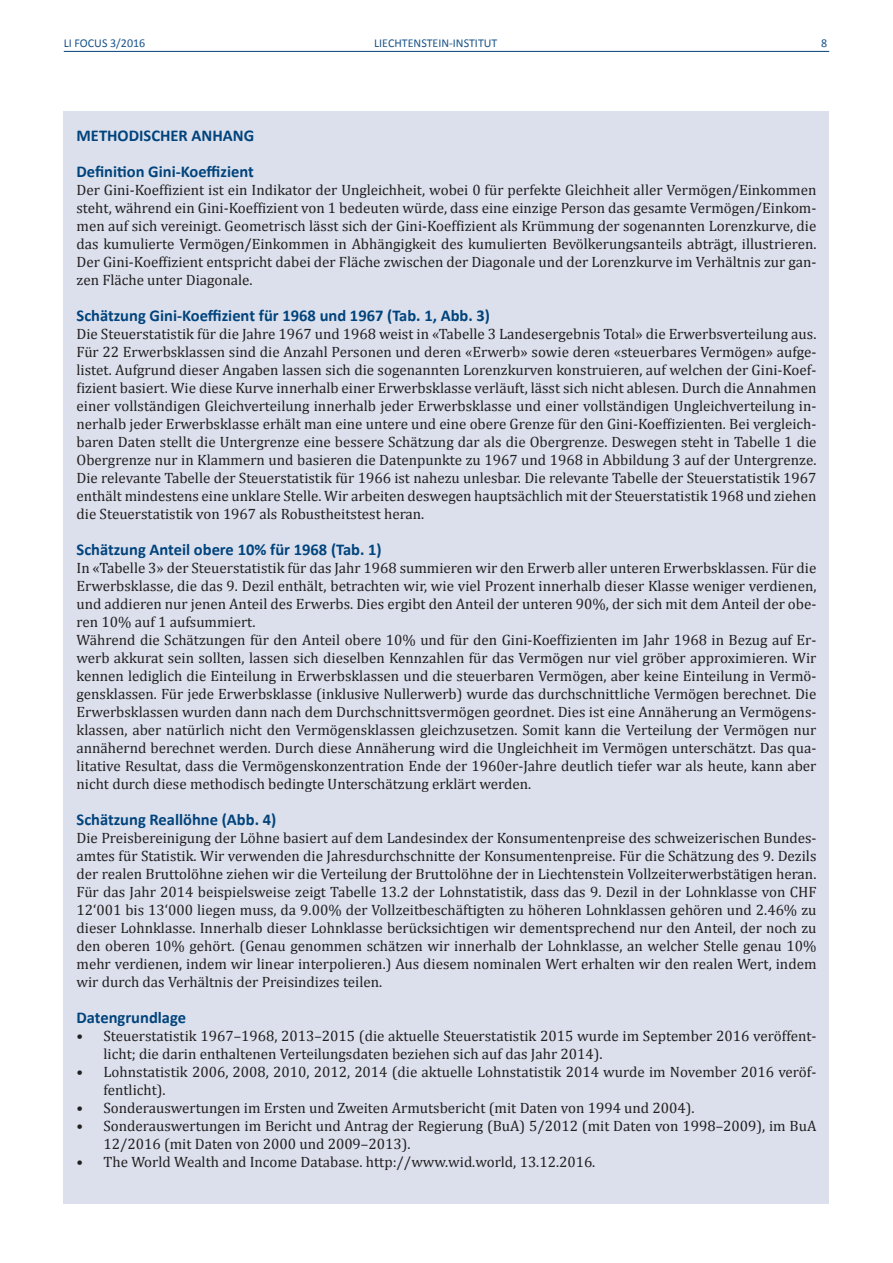
<style>
.page{position:relative;width:893px;height:1263px;background:#fff}
.page>*{position:absolute;margin:0;border:0;box-sizing:border-box;transform-origin:0 0}
.t1{font:700 16.5px/36px "Calibri";color:#01437c}
.t2{font:15px/18px "Cambria";color:#231f20}
.t3{font:12px "Calibri";color:#1b548a}
</style>
<div class="page">
<hr style="left:64px;top:51px;width:765px;height:1px;background:#01437c">
<div style="left:64px;top:111px;width:765px;height:1092px;background:#dbe0ec"></div>
<p class="t3" style="left:64px;top:36px;width:83px">LI FOCUS 3/2016</p>
<p class="t3" style="left:374px;top:36px;width:125px">LIECHTENSTEIN-INSTITUT</p>
<p class="t3" style="left:821px;top:36px;width:8px">8</p>
<p class="t1" style="left:77px;top:118px;width:179px">METHODISCHER ANHANG<br>Definition Gini-Koeffizient</p>
<p class="t2" style="left:77px;top:181px;width:741px;text-align:justify">Der Gini-Koeffizient ist ein Indikator der Ungleichheit, wobei 0 für perfekte Gleichheit aller Vermögen/Einkommen steht, während ein Gini-Koeffizient von 1 bedeuten würde, dass eine einzige Person das gesamte Vermögen/Einkom&shy;men auf sich vereinigt. Geometrisch lässt sich der Gini-Koeffizient als Krümmung der sogenannten Lorenzkurve, die das kumulierte Vermögen/Einkommen in Abhängigkeit des kumulierten Bevölkerungsanteils abträgt, illustrieren.<br>Der Gini-Koeffizient entspricht dabei der Fläche zwischen der Diagonale und der Lorenzkurve im Verhältnis zur gan&shy;zen Fläche unter Diagonale.</p>
<p class="t1" style="left:77px;top:298px;width:415px">Schätzung Gini-Koeffizient für 1968 und 1967 (Tab. 1, Abb. 3)</p>
<p class="t2" style="left:77px;top:325px;width:741px;text-align:justify">Die Steuerstatistik für die Jahre 1967 und 1968 weist in «Tabelle 3 Landesergebnis Total» die Erwerbsverteilung aus.<br>Für 22 Erwerbsklassen sind die Anzahl Personen und deren «Erwerb» sowie deren «steuerbares Vermögen» aufge&shy;listet. Aufgrund dieser Angaben lassen sich die sogenannten Lorenzkurven konstruieren, auf welchen der Gini-Koef&shy;fizient basiert. Wie diese Kurve innerhalb einer Erwerbsklasse verläuft, lässt sich nicht ablesen. Durch die Annahmen einer vollständigen Gleichverteilung innerhalb jeder Erwerbsklasse und einer vollständigen Ungleichverteilung in&shy;nerhalb jeder Erwerbsklasse erhält man eine untere und eine obere Grenze für den Gini-Koeffizienten. Bei vergleich&shy;baren Daten stellt die Untergrenze eine bessere Schätzung dar als die Obergrenze. Deswegen steht in Tabelle 1 die Obergrenze nur in Klammern und basieren die Datenpunkte zu 1967 und 1968 in Abbildung 3 auf der Untergrenze.<br>Die relevante Tabelle der Steuerstatistik für 1966 ist nahezu unlesbar. Die relevante Tabelle der Steuerstatistik 1967 enthält mindestens eine unklare Stelle. Wir arbeiten deswegen hauptsächlich mit der Steuerstatistik 1968 und ziehen die Steuerstatistik von 1967 als Robustheitstest heran.</p>
<p class="t1" style="left:77px;top:532px;width:307px">Schätzung Anteil obere 10% für 1968 (Tab. 1)</p>
<p class="t2" style="left:77px;top:559px;width:741px">In «Tabelle 3» der Steuerstatistik für das Jahr 1968 summieren wir den Erwerb aller unteren Erwerbsklassen. Für die Erwerbsklasse, die das 9. Dezil enthält, betrachten wir, wie viel Prozent innerhalb dieser Klasse weniger verdienen, und addieren nur jenen Anteil des Erwerbs. Dies ergibt den Anteil der unteren 90%, der sich mit dem Anteil der obe&shy;ren 10% auf 1 aufsummiert.<br>Während die Schätzungen für den Anteil obere 10% und für den Gini-Koeffizienten im Jahr 1968 in Bezug auf Er&shy;werb akkurat sein sollten, lassen sich dieselben Kennzahlen für das Vermögen nur viel gröber approximieren. Wir kennen lediglich die Einteilung in Erwerbsklassen und die steuerbaren Vermögen, aber keine Einteilung in Vermö&shy;gensklassen. Für jede Erwerbsklasse (inklusive Nullerwerb) wurde das durchschnittliche Vermögen berechnet. Die Erwerbsklassen wurden dann nach dem Durchschnittsvermögen geordnet. Dies ist eine Annäherung an Vermögens&shy;klassen, aber natürlich nicht den Vermögensklassen gleichzusetzen. Somit kann die Verteilung der Vermögen nur annähernd berechnet werden. Durch diese Annäherung wird die Ungleichheit im Vermögen unterschätzt. Das qua&shy;litative Resultat, dass die Vermögenskonzentration Ende der 1960er-Jahre deutlich tiefer war als heute, kann aber nicht durch diese methodisch bedingte Unterschätzung erklärt werden.</p>
<p class="t1" style="left:77px;top:802px;width:201px">Schätzung Reallöhne (Abb. 4)</p>
<p class="t2" style="left:77px;top:829px;width:741px;text-align:justify">Die Preisbereinigung der Löhne basiert auf dem Landesindex der Konsumentenpreise des schweizerischen Bundes&shy;amtes für Statistik. Wir verwenden die Jahresdurchschnitte der Konsumentenpreise. Für die Schätzung des 9. Dezils der realen Bruttolöhne ziehen wir die Verteilung der Bruttolöhne der in Liechtenstein Vollzeiterwerbstätigen heran.<br>Für das Jahr 2014 beispielsweise zeigt Tabelle 13.2 der Lohnstatistik, dass das 9. Dezil in der Lohnklasse von CHF 12‘001 bis 13‘000 liegen muss, da 9.00% der Vollzeitbeschäftigten zu höheren Lohnklassen gehören und 2.46% zu dieser Lohnklasse. Innerhalb dieser Lohnklasse berücksichtigen wir dementsprechend nur den Anteil, der noch zu den oberen 10% gehört. (Genau genommen schätzen wir innerhalb der Lohnklasse, an welcher Stelle genau 10% mehr verdienen, indem wir linear interpolieren.) Aus diesem nominalen Wert erhalten wir den realen Wert, indem wir durch das Verhältnis der Preisindizes teilen.</p>
<p class="t1" style="left:77px;top:1000px;width:111px">Datengrundlage</p>
<p class="t2" style="left:104px;top:1027px;width:714px;text-indent:-27px">• Steuerstatistik 1967–1968, 2013–2015 (die aktuelle Steuerstatistik 2015 wurde im September 2016 veröffent&shy;licht; die darin enthaltenen Verteilungsdaten beziehen sich auf das Jahr 2014).</p>
<p class="t2" style="left:104px;top:1063px;width:714px;text-indent:-27px">• Lohnstatistik 2006, 2008, 2010, 2012, 2014 (die aktuelle Lohnstatistik 2014 wurde im November 2016 veröf&shy;fentlicht).</p>
<p class="t2" style="left:77px;top:1099px;width:620px">• Sonderauswertungen im Ersten und Zweiten Armutsbericht (mit Daten von 1994 und 2004).</p>
<p class="t2" style="left:104px;top:1117px;width:714px;text-indent:-27px">• Sonderauswertungen im Bericht und Antrag der Regierung (BuA) 5/2012 (mit Daten von 1998–2009), im BuA<br>12/2016 (mit Daten von 2000 und 2009–2013).</p>
<p class="t2" style="left:77px;top:1153px;width:520px">• The World Wealth and Income Database. http://www.wid.world, 13.12.2016.</p>
</div>
